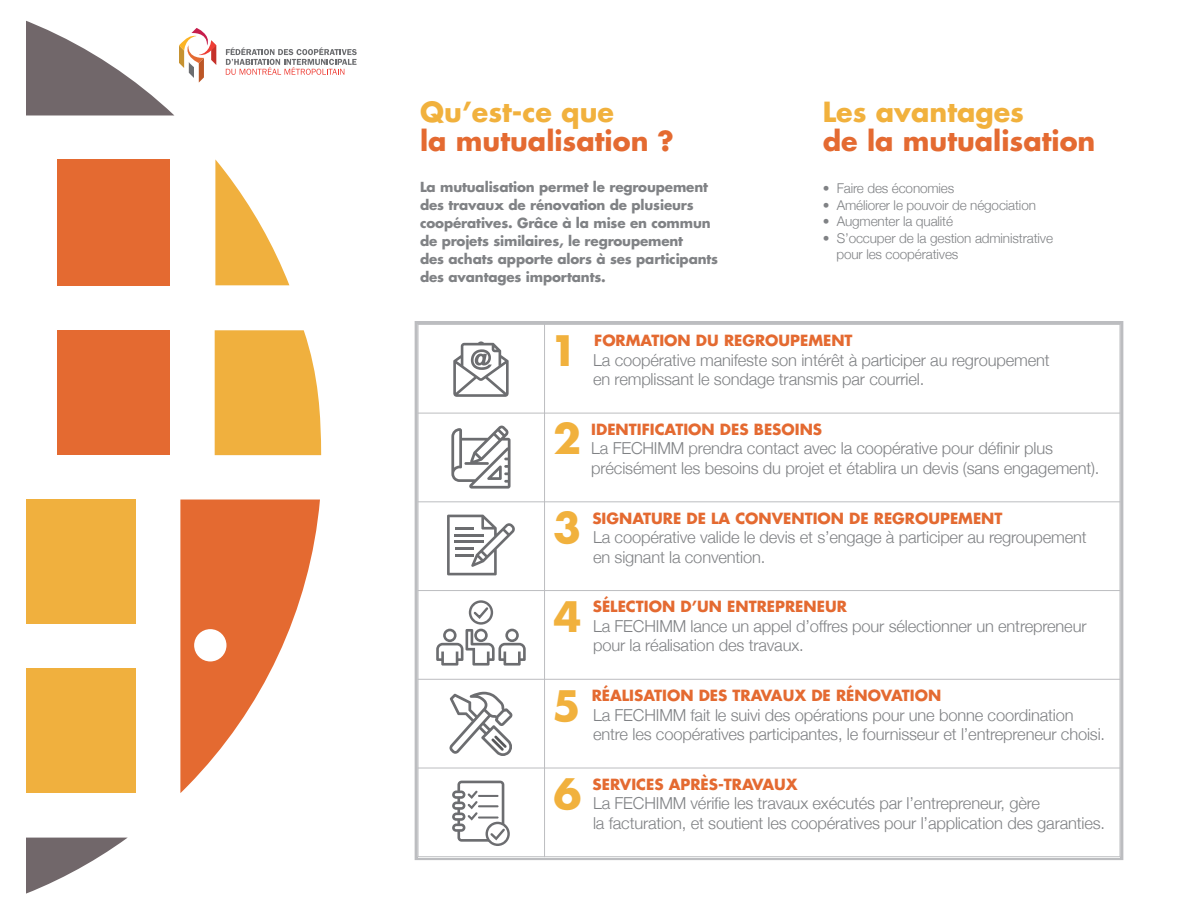
<style>
.page{position:relative;width:1188px;height:918px;background:#fff}
.page>*{position:absolute;margin:0;border:0;box-sizing:border-box;transform-origin:0 0}
.t1{font:700 40.8px "Futura";color:#f1b13d}
.t2{font:700 27px "Futura";color:#e46a31}
.t3{font:700 27px "Futura";color:#f1b13d}
.t4{font:300 16.5px/19.5px "Helvetica Neue";letter-spacing:-.01em;color:#808285}
.t5{font:700 15px "Futura";color:#e46a31}
.t6{font:700 13.5px/18px "Futura";letter-spacing:-.01em;color:#808285}
.t7{font:300 13.5px/16.5px "Helvetica Neue";letter-spacing:-.01em;color:#808285}
</style>
<div class="page">
<div style="left:215px;top:330px;width:106px;height:125px;background:#f0b03e"></div>
<svg style="left:180px;top:500px;width:140px;height:293px"></svg>
<div style="left:27px;top:500px;width:109px;height:124px;background:#f0b03e"></div>
<div style="left:57px;top:330px;width:113px;height:125px;background:#e46a31"></div>
<div style="left:57px;top:159px;width:113px;height:127px;background:#e46a31"></div>
<div style="left:194px;top:629px;width:32px;height:32px;background:#fff;border-radius:50%"></div>
<div style="left:27px;top:669px;width:109px;height:124px;background:#f0b03e"></div>
<svg style="left:27px;top:838px;width:100px;height:55px"></svg>
<svg style="left:215px;top:159px;width:74px;height:126px"></svg>
<hr style="left:418px;top:324px;width:1px;height:533px;background:#bcbdc0">
<hr style="left:544px;top:324px;width:1px;height:533px;background:#bcbdc0">
<hr style="left:1120px;top:324px;width:1px;height:533px;background:#bcbdc0">
<hr style="left:418px;top:324px;width:702px;height:1px;background:#bcbdc0">
<hr style="left:418px;top:413px;width:702px;height:1px;background:#bcbdc0">
<hr style="left:418px;top:501px;width:702px;height:1px;background:#bcbdc0">
<hr style="left:418px;top:590px;width:702px;height:1px;background:#bcbdc0">
<hr style="left:418px;top:679px;width:702px;height:1px;background:#bcbdc0">
<hr style="left:418px;top:768px;width:702px;height:1px;background:#bcbdc0">
<hr style="left:418px;top:856px;width:702px;height:1px;background:#bcbdc0">
<svg style="left:453px;top:341px;width:56px;height:56px"></svg>
<svg style="left:451px;top:426px;width:60px;height:63px"></svg>
<svg style="left:447px;top:515px;width:68px;height:60px"></svg>
<hr style="left:455px;top:527px;width:18px;height:3px;background:#6c6d70">
<hr style="left:455px;top:534px;width:29px;height:2px;background:#6c6d70">
<hr style="left:455px;top:541px;width:29px;height:2px;background:#6c6d70">
<hr style="left:455px;top:547px;width:18px;height:3px;background:#6c6d70">
<hr style="left:455px;top:554px;width:18px;height:3px;background:#6c6d70">
<svg style="left:436px;top:600px;width:90px;height:66px"></svg>
<svg style="left:449px;top:692px;width:63px;height:64px"></svg>
<svg style="left:452px;top:781px;width:58px;height:65px"></svg>
<hr style="left:478px;top:817px;width:21px;height:2px;background:#6c6d70">
<svg style="left:27px;top:21px;width:189px;height:94px"></svg>
<svg style="left:226px;top:47px;width:131px;height:28px"></svg>
<h2 class="t3" style="left:420px;top:100px;width:195px">Qu’est-ce que</h2>
<h2 class="t2" style="left:420px;top:128px;width:255px">la mutualisation ?</h2>
<p class="t6" style="left:420px;top:179px;width:300px">La mutualisation permet le regroupement des travaux de rénovation de plusieurs coopératives. Grâce à la mise en commun de projets similaires, le regroupement<br>des achats apporte alors à ses participants des avantages importants.</p>
<h2 class="t3" style="left:823px;top:100px;width:203px">Les avantages</h2>
<h2 class="t2" style="left:823px;top:128px;width:274px">de la mutualisation</h2>
<p class="t7" style="left:823px;top:180px;width:133px">• Faire des économies</p>
<p class="t7" style="left:823px;top:197px;width:215px">• Améliorer le pouvoir de négociation</p>
<p class="t7" style="left:823px;top:213px;width:132px">• Augmenter la qualité</p>
<p class="t7" style="left:837px;top:230px;width:218px;text-indent:-14px">• S’occuper de la gestion administrative pour les coopératives</p>
<h1 class="t1" style="left:550px;top:332px;width:30px">1</h1>
<p class="t5" style="left:594px;top:334px;width:260px">FORMATION DU REGROUPEMENT</p>
<p class="t4" style="left:593px;top:350px;width:458px">La coopérative manifeste son intérêt à participer au regroupement en remplissant le sondage transmis par courriel.</p>
<h1 class="t1" style="left:553px;top:421px;width:30px">2</h1>
<p class="t5" style="left:591px;top:422px;width:232px">IDENTIFICATION DES BESOINS</p>
<p class="t4" style="left:591px;top:438px;width:510px">La FECHIMM prendra contact avec la coopérative pour définir plus précisément les besoins du projet et établira un devis (sans engagement).</p>
<h1 class="t1" style="left:553px;top:509px;width:30px">3</h1>
<p class="t5" style="left:592px;top:511px;width:412px">SIGNATURE DE LA CONVENTION DE REGROUPEMENT</p>
<p class="t4" style="left:593px;top:527px;width:495px">La coopérative valide le devis et s’engage à participer au regroupement en signant la convention.</p>
<h1 class="t1" style="left:554px;top:598px;width:30px">4</h1>
<p class="t5" style="left:593px;top:600px;width:256px">SÉLECTION D’UN ENTREPRENEUR</p>
<p class="t4" style="left:593px;top:616px;width:495px">La FECHIMM lance un appel d’offres pour sélectionner un entrepreneur pour la réalisation des travaux.</p>
<h1 class="t1" style="left:552px;top:687px;width:30px">5</h1>
<p class="t5" style="left:592px;top:689px;width:351px">RÉALISATION DES TRAVAUX DE RÉNOVATION</p>
<p class="t4" style="left:593px;top:705px;width:514px">La FECHIMM fait le suivi des opérations pour une bonne coordination entre les coopératives participantes, le fournisseur et l’entrepreneur choisi.</p>
<h1 class="t1" style="left:553px;top:775px;width:30px">6</h1>
<p class="t5" style="left:593px;top:777px;width:206px">SERVICES APRÈS-TRAVAUX</p>
<p class="t4" style="left:593px;top:793px;width:514px">La FECHIMM vérifie les travaux exécutés par l’entrepreneur, gère<br>la facturation, et soutient les coopératives pour l’application des garanties.</p>
</div>
